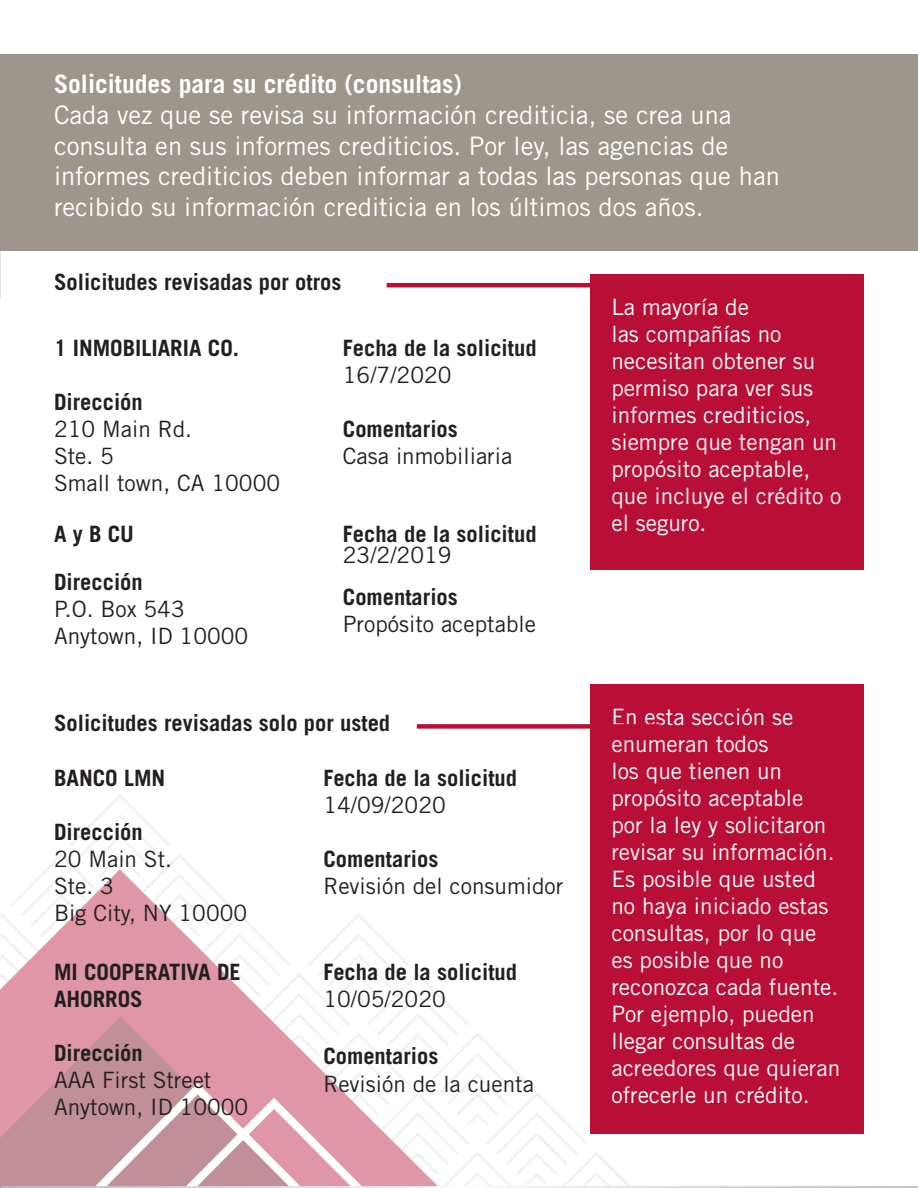
<style>
.page{position:relative;width:918px;height:1188px;background:#fff}
.page>*{position:absolute;margin:0;border:0;box-sizing:border-box;transform-origin:0 0}
.t1{font:25.5px/30.6px "Trade Gothic LT Std";color:#fff}
.t2{font:700 25.5px "Trade Gothic LT Std";color:#fff}
.t3{font:22.5px/27px "Trade Gothic LT Std";color:#fff}
.t4{font:700 22.5px "Trade Gothic LT Std";color:#231f20}
.t5{font:22.5px "Trade Gothic LT Std";color:#231f20}
</style>
<div class="page">
<img style="left:0;top:724px;width:918px;height:464px">
<div style="left:0;top:55px;width:918px;height:196px;background:#9d968d"></div>
<div style="left:590px;top:274px;width:274px;height:295px;background:#b90f36"></div>
<hr style="left:387px;top:283px;width:274px;height:4px;background:#b90f36">
<div style="left:590px;top:685px;width:274px;height:449px;background:#b90f36"></div>
<div style="left:417px;top:724px;width:244px;height:5px;background:#b90f36"></div>
<p class="t2" style="left:54px;top:69px;width:409px">Solicitudes para su crédito (consultas)</p>
<p class="t1" style="left:54px;top:99px;width:727px">Cada vez que se revisa su información crediticia, se crea una consulta en sus informes crediticios. Por ley, las agencias de informes crediticios deben informar a todas las personas que han recibido su información crediticia en los últimos dos años.</p>
<p class="t4" style="left:54px;top:268px;width:289px">Solicitudes revisadas por otros</p>
<p class="t4" style="left:54px;top:335px;width:187px">1 INMOBILIARIA CO.</p>
<p class="t4" style="left:54px;top:389px;width:90px">Dirección</p>
<p class="t5" style="left:54px;top:416px;width:140px">210 Main Rd.</p>
<p class="t5" style="left:54px;top:443px;width:61px">Ste. 5</p>
<p class="t5" style="left:54px;top:470px;width:228px">Small town, CA 10000</p>
<p class="t4" style="left:54px;top:520px;width:82px">A y B CU</p>
<p class="t4" style="left:54px;top:568px;width:90px">Dirección</p>
<p class="t5" style="left:54px;top:596px;width:132px">P.O. Box 543</p>
<p class="t5" style="left:54px;top:623px;width:196px">Anytown, ID 10000</p>
<p class="t4" style="left:343px;top:335px;width:195px">Fecha de la solicitud</p>
<p class="t5" style="left:343px;top:362px;width:110px">16/7/2020</p>
<p class="t4" style="left:343px;top:416px;width:116px">Comentarios</p>
<p class="t5" style="left:343px;top:443px;width:171px">Casa inmobiliaria</p>
<p class="t4" style="left:343px;top:520px;width:195px">Fecha de la solicitud</p>
<p class="t5" style="left:343px;top:542px;width:110px">23/2/2019</p>
<p class="t4" style="left:343px;top:583px;width:116px">Comentarios</p>
<p class="t5" style="left:343px;top:611px;width:195px">Propósito aceptable</p>
<p class="t4" style="left:54px;top:710px;width:338px">Solicitudes revisadas solo por usted</p>
<p class="t4" style="left:54px;top:764px;width:113px">BANCO LMN</p>
<p class="t4" style="left:54px;top:818px;width:90px">Dirección</p>
<p class="t5" style="left:54px;top:845px;width:120px">20 Main St.</p>
<p class="t5" style="left:54px;top:872px;width:61px">Ste. 3</p>
<p class="t5" style="left:54px;top:899px;width:195px">Big City, NY 10000</p>
<p class="t4" style="left:323px;top:764px;width:195px">Fecha de la solicitud</p>
<p class="t5" style="left:323px;top:791px;width:124px">14/09/2020</p>
<p class="t4" style="left:323px;top:845px;width:116px">Comentarios</p>
<p class="t5" style="left:323px;top:872px;width:242px">Revisión del consumidor</p>
<p class="t4" style="left:54px;top:958px;width:188px">MI COOPERATIVA DE</p>
<p class="t4" style="left:54px;top:985px;width:90px">AHORROS</p>
<p class="t4" style="left:54px;top:1039px;width:90px">Dirección</p>
<p class="t5" style="left:54px;top:1066px;width:159px">AAA First Street</p>
<p class="t5" style="left:54px;top:1093px;width:196px">Anytown, ID 10000</p>
<p class="t4" style="left:323px;top:958px;width:195px">Fecha de la solicitud</p>
<p class="t5" style="left:323px;top:985px;width:124px">10/05/2020</p>
<p class="t4" style="left:323px;top:1042px;width:116px">Comentarios</p>
<p class="t5" style="left:323px;top:1071px;width:212px">Revisión de la cuenta</p>
<p class="t3" style="left:611px;top:293px;width:231px">La mayoría de<br>las compañías no necesitan obtener su permiso para ver sus informes crediticios, siempre que tengan un propósito aceptable, que incluye el crédito o el seguro.</p>
<p class="t3" style="left:611px;top:703px;width:230px">En esta sección se enumeran todos<br>los que tienen un propósito aceptable por la ley y solicitaron revisar su información.<br>Es posible que usted no haya iniciado estas consultas, por lo que es posible que no reconozca cada fuente.<br>Por ejemplo, pueden llegar consultas de acreedores que quieran ofrecerle un crédito.</p>
</div>
